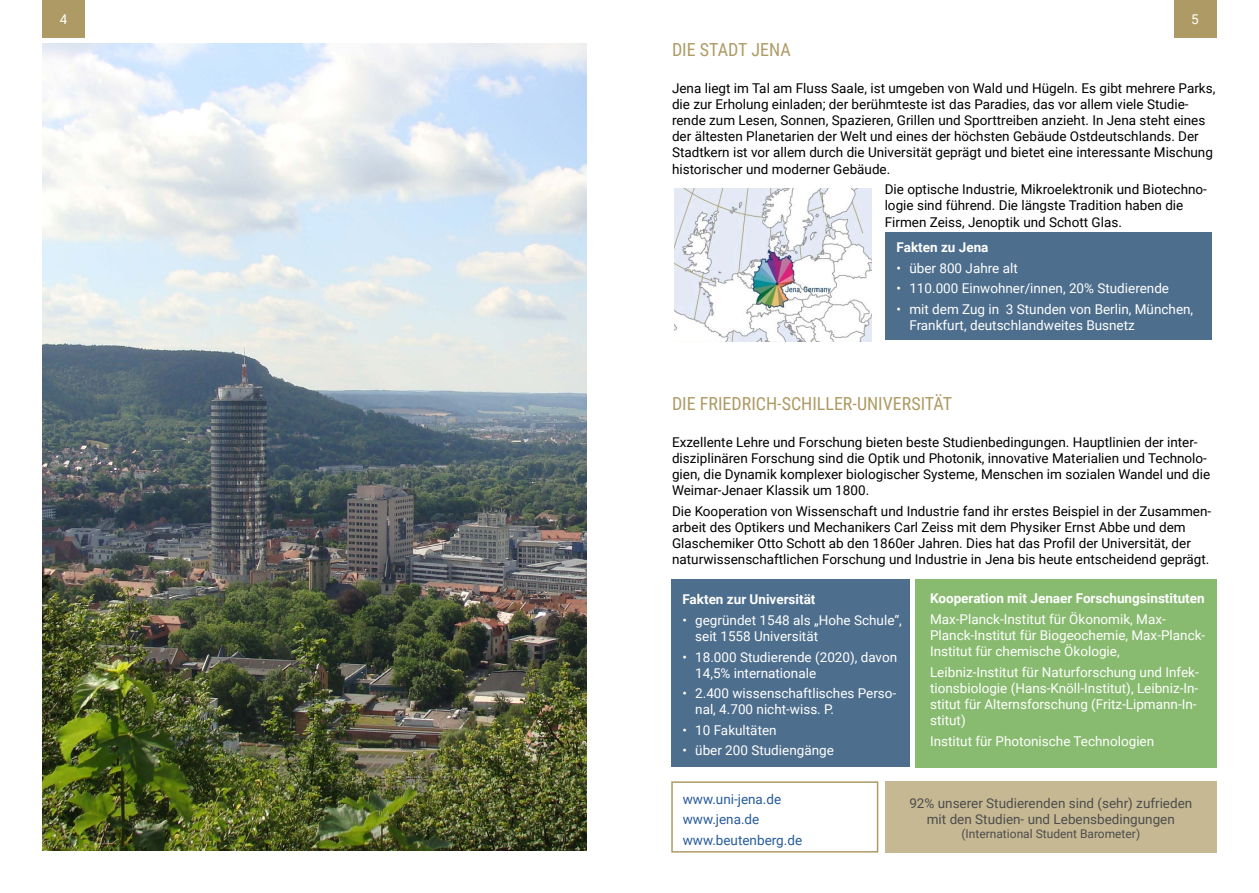
<style>
.page{position:relative;width:1259px;height:893px;background:#fff}
.page>*{position:absolute;margin:0;border:0;box-sizing:border-box;transform-origin:0 0}
.t1{font:18px "Roboto Condensed";color:#ae9a64}
.t2{font:13.5px/16.2px "Roboto";color:#000}
.t3{font:13.5px/16.2px "Roboto";color:#fff}
.t4{font:700 13.5px "Roboto";color:#fff}
.t5{font:13.5px/20.4px "Roboto";color:#275b9b}
.t6{font:12px "Roboto";color:#000}
</style>
<div class="page">
<div style="left:43px;top:0;width:42px;height:37px;background:#ae9a64"></div>
<div style="left:1174px;top:0;width:42px;height:37px;background:#ae9a64"></div>
<img style="left:674px;top:189px;width:198px;height:152px">
<img style="left:43px;top:43px;width:544px;height:807px">
<div style="left:885px;top:781px;width:331px;height:72px;background:#c6b892"></div>
<div style="left:885px;top:232px;width:326px;height:108px;background:#4d6e8d"></div>
<div style="left:671px;top:579px;width:238px;height:188px;background:#4d6e8d"></div>
<div style="left:915px;top:579px;width:302px;height:188px;background:#88bb6f"></div>
<div style="left:671px;top:781px;width:207px;height:72px;background:#fff;border:2px solid #ae9a64"></div>
<p class="t3" style="left:60px;top:11px;width:9px">4</p>
<p class="t3" style="left:1191px;top:11px;width:9px">5</p>
<h1 class="t1" style="left:672px;top:37px;width:120px">DIE STADT JENA</h1>
<p class="t2" style="left:672px;top:79px;width:545px">Jena liegt im Tal am Fluss Saale, ist umgeben von Wald und Hügeln. Es gibt mehrere Parks, die zur Erholung einladen; der berühmteste ist das Paradies, das vor allem viele Studie&shy;rende zum Lesen, Sonnen, Spazieren, Grillen und Sporttreiben anzieht. In Jena steht eines der ältesten Planetarien der Welt und eines der höchsten Gebäude Ostdeutschlands. Der Stadtkern ist vor allem durch die Universität geprägt und bietet eine interessante Mischung historischer und moderner Gebäude.</p>
<p class="t2" style="left:884px;top:181px;width:324px">Die optische Industrie, Mikroelektronik und Biotechno&shy;logie sind führend. Die längste Tradition haben die<br>Firmen Zeiss, Jenoptik und Schott Glas.</p>
<p class="t4" style="left:896px;top:238px;width:93px">Fakten zu Jena</p>
<p class="t3" style="left:896px;top:259px;width:123px">• über 800 Jahre alt</p>
<p class="t3" style="left:896px;top:280px;width:274px">• 110.000 Einwohner/innen, 20% Studierende</p>
<p class="t3" style="left:909px;top:300px;width:285px;text-indent:-13px">• mit dem Zug in 3 Stunden von Berlin, München,<br>Frankfurt, deutschlandweites Busnetz</p>
<h1 class="t1" style="left:672px;top:391px;width:282px">DIE FRIEDRICH-SCHILLER-UNIVERSITÄT</h1>
<p class="t2" style="left:672px;top:433px;width:540px">Exzellente Lehre und Forschung bieten beste Studienbedingungen. Hauptlinien der inter&shy;disziplinären Forschung sind die Optik und Photonik, innovative Materialien und Technolo&shy;gien, die Dynamik komplexer biologischer Systeme, Menschen im sozialen Wandel und die Weimar-Jenaer Klassik um 1800.</p>
<p class="t2" style="left:672px;top:502px;width:540px">Die Kooperation von Wissenschaft und Industrie fand ihr erstes Beispiel in der Zusammen&shy;arbeit des Optikers und Mechanikers Carl Zeiss mit dem Physiker Ernst Abbe und dem Glaschemiker Otto Schott ab den 1860er Jahren. Dies hat das Profil der Universität, der naturwissenschaftlichen Forschung und Industrie in Jena bis heute entscheidend geprägt.</p>
<p class="t4" style="left:682px;top:590px;width:134px">Fakten zur Universität</p>
<p class="t3" style="left:695px;top:611px;width:208px;text-indent:-13px">• gegründet 1548 als „Hohe Schule“, seit 1558 Universität</p>
<p class="t3" style="left:695px;top:648px;width:203px;text-indent:-13px">• 18.000 Studierende (2020), davon<br>14,5% internationale</p>
<p class="t3" style="left:695px;top:685px;width:203px;text-indent:-13px">• 2.400 wissenschaftlisches Perso&shy;nal, 4.700 nicht-wiss. P.</p>
<p class="t3" style="left:682px;top:721px;width:96px">• 10 Fakultäten</p>
<p class="t3" style="left:682px;top:742px;width:153px">• über 200 Studiengänge</p>
<p class="t4" style="left:930px;top:589px;width:276px">Kooperation mit Jenaer Forschungsinstituten</p>
<p class="t3" style="left:930px;top:610px;width:277px">Max-Planck-Institut für Ökonomik, Max-<br>Planck-Institut für Biogeochemie, Max-Planck-<br>Institut für chemische Ökologie,</p>
<p class="t3" style="left:930px;top:663px;width:270px">Leibniz-Institut für Naturforschung und Infek&shy;tionsbiologie (Hans-Knöll-Institut), Leibniz-In&shy;stitut für Alternsforschung (Fritz-Lipmann-In&shy;stitut)</p>
<p class="t3" style="left:930px;top:732px;width:226px">Institut für Photonische Technologien</p>
<p class="t5" style="left:683px;top:788px;width:121px">www.uni-jena.de www.jena.de www.beutenberg.de</p>
<p class="t2" style="left:909px;top:794px;width:284px;text-align:center">92% unserer Studierenden sind (sehr) zufrieden mit den Studien- und Lebensbedingungen</p>
<p class="t6" style="left:961px;top:826px;width:180px">(International Student Barometer)</p>
</div>
